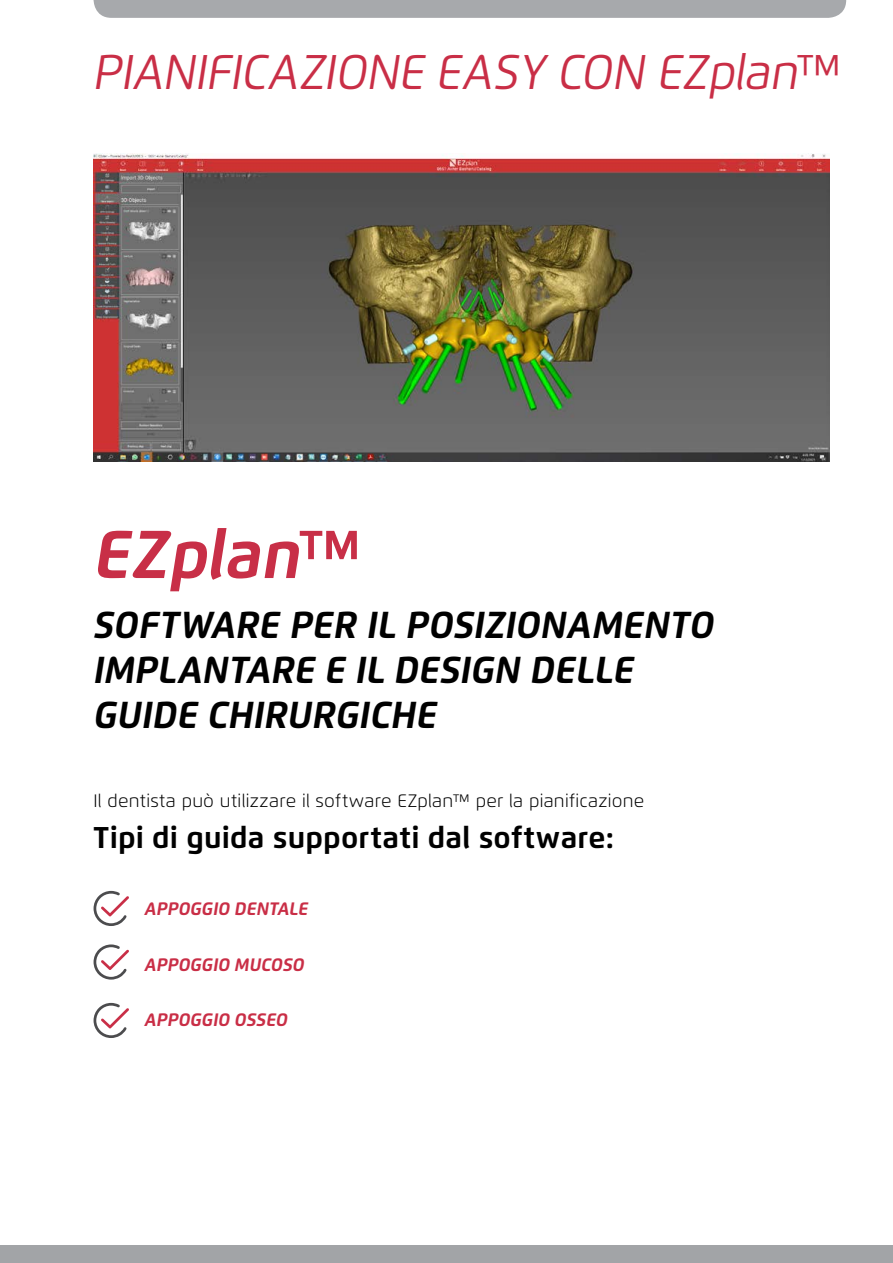
<style>
.page{position:relative;width:893px;height:1263px;background:#fff}
.page>*{position:absolute;margin:0;border:0;box-sizing:border-box;transform-origin:0 0}
.t1{font:italic 700 67.5px "Flexo";color:#c82f47}
.t2{font:italic 48.6px "Flexo";letter-spacing:-.01em;color:#c92e46}
.t3{font:italic 700 37.5px/45px "Flexo";color:#000}
.t4{font:700 30px "Flexo";letter-spacing:.005em;color:#000}
.t5{font:300 18px "Flexo";letter-spacing:.015em;color:#000}
.t6{font:italic 700 18px "Flexo";color:#c92e46}
</style>
<div class="page">
<div style="left:0;top:1245px;width:893px;height:18px;background:#a2a4a7"></div>
<div style="left:94px;top:0;width:752px;height:18px;background:#a7a9ac"></div>
<img style="left:94px;top:153px;width:735px;height:308px">
<svg style="left:94px;top:891px;width:35px;height:35px"></svg>
<svg style="left:94px;top:944px;width:35px;height:35px"></svg>
<svg style="left:94px;top:1003px;width:35px;height:35px"></svg>
<p class="t2" style="left:94px;top:43px;width:750px">PIANIFICAZIONE EASY CON EZplan™</p>
<h1 class="t1" style="left:94px;top:513px;width:270px">EZplan™</h1>
<p class="t3" style="left:94px;top:602px;width:622px">SOFTWARE PER IL POSIZIONAMENTO<br>IMPLANTARE E IL DESIGN DELLE<br>GUIDE CHIRURGICHE</p>
<p class="t5" style="left:94px;top:790px;width:552px">Il dentista può utilizzare il software EZplan™ per la pianificazione</p>
<p class="t4" style="left:94px;top:819px;width:522px">Tipi di guida supportati dal software:</p>
<p class="t6" style="left:145px;top:897px;width:165px">APPOGGIO DENTALE</p>
<p class="t6" style="left:145px;top:953px;width:161px">APPOGGIO MUCOSO</p>
<p class="t6" style="left:145px;top:1009px;width:145px">APPOGGIO OSSEO</p>
</div>
